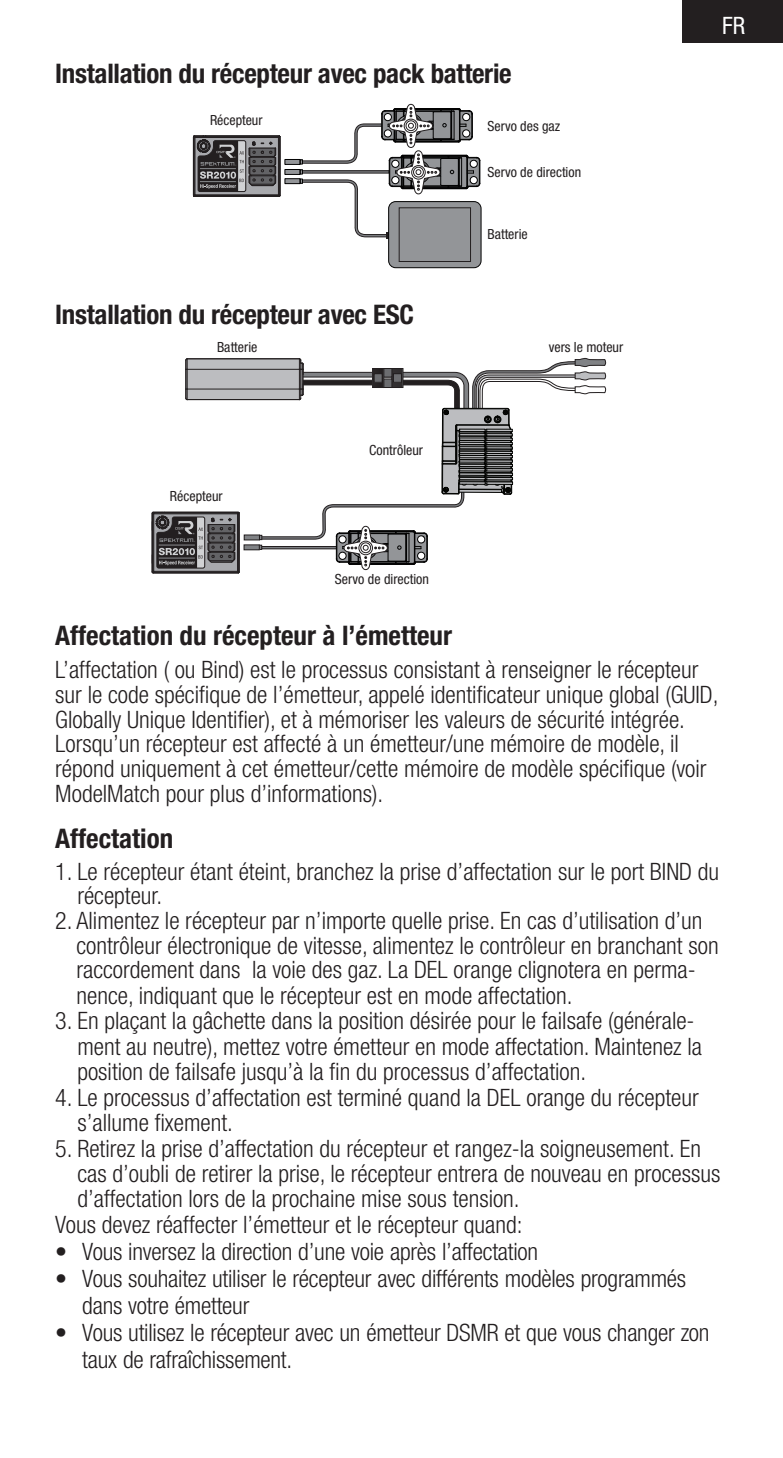
<style>
.page{position:relative;width:783px;height:1458px;background:#fff}
.page>*{position:absolute;margin:0;border:0;box-sizing:border-box;transform-origin:0 0}
.t1{font:700 condensed 27px "Helvetica Neue LT Std";letter-spacing:-.01em;color:#231f20}
.t2{font:300 condensed 24px/24.9px "Helvetica Neue LT Std";color:#231f20}
.t3{font:condensed 24px "Helvetica Neue LT Std";color:#fff}
.t4{font:condensed 14.1px "Helvetica Neue LT Std";color:#231f20}
</style>
<div class="page">
<div style="left:683px;top:0;width:100px;height:43px;background:#231f20"></div>
<svg style="left:151px;top:358px;width:455px;height:216px"></svg>
<div style="left:285px;top:169px;width:15px;height:5px;background:#939598"></div>
<div style="left:285px;top:159px;width:15px;height:5px;background:#939598"></div>
<div style="left:285px;top:179px;width:15px;height:5px;background:#939598"></div>
<div style="left:285px;top:169px;width:15px;height:6px;border:1px solid #030303"></div>
<div style="left:285px;top:159px;width:15px;height:6px;border:1px solid #030303"></div>
<div style="left:285px;top:178px;width:15px;height:6px;border:1px solid #030303"></div>
<div style="left:389px;top:202px;width:92px;height:66px;background:#939598;border-radius:7px"></div>
<div style="left:399px;top:208px;width:72px;height:54px;border:1px solid #231f20"></div>
<svg style="left:300px;top:104px;width:180px;height:135px"></svg>
<div style="left:388px;top:201px;width:93px;height:67px;border:1px solid #030303;border-radius:7px"></div>
<svg style="left:193px;top:135px;width:88px;height:62px;background:#5c5b5d"></svg>
<p class="t1" style="left:55px;top:57px;width:458px">Installation du récepteur avec pack batterie</p>
<p class="t4" style="left:210px;top:112px;width:54px">Récepteur</p>
<p class="t1" style="left:55px;top:298px;width:360px">Installation du récepteur avec ESC</p>
<p class="t4" style="left:487px;top:118px;width:74px">Servo des gaz</p>
<p class="t4" style="left:487px;top:164px;width:95px">Servo de direction</p>
<p class="t4" style="left:487px;top:225px;width:42px">Batterie</p>
<p class="t4" style="left:217px;top:338px;width:42px">Batterie</p>
<p class="t4" style="left:549px;top:338px;width:76px">vers le moteur</p>
<p class="t4" style="left:170px;top:488px;width:54px">Récepteur</p>
<p class="t4" style="left:369px;top:442px;width:55px">Contrôleur</p>
<p class="t4" style="left:335px;top:570px;width:96px">Servo de direction</p>
<p class="t3" style="left:722px;top:12px;width:25px">FR</p>
<p class="t1" style="left:55px;top:619px;width:398px">Affectation du récepteur à l’émetteur</p>
<p class="t2" style="left:55px;top:657px;width:665px">L’affectation ( ou Bind) est le processus consistant à renseigner le récepteur sur le code spécifique de l’émetteur, appelé identificateur unique global (GUID, Globally Unique Identifier), et à mémoriser les valeurs de sécurité intégrée.<br>Lorsqu’un récepteur est affecté à un émetteur/une mémoire de modèle, il répond uniquement à cet émetteur/cette mémoire de modèle spécifique (voir ModelMatch pour plus d’informations).</p>
<p class="t1" style="left:55px;top:822px;width:119px">Affectation</p>
<p class="t2" style="left:77px;top:859px;width:643px;text-indent:-22px">1. Le récepteur étant éteint, branchez la prise d’affectation sur le port BIND du récepteur.</p>
<p class="t2" style="left:77px;top:908px;width:644px;text-indent:-21px">2. Alimentez le récepteur par n’importe quelle prise. En cas d’utilisation d’un contrôleur électronique de vitesse, alimentez le contrôleur en branchant son raccordement dans la voie des gaz. La DEL orange clignotera en perma&shy;nence, indiquant que le récepteur est en mode affectation.</p>
<p class="t2" style="left:77px;top:1008px;width:626px;text-indent:-22px">3. En plaçant la gâchette dans la position désirée pour le failsafe (générale&shy;ment au neutre), mettez votre émetteur en mode affectation. Maintenez la position de failsafe jusqu’à la fin du processus d’affectation.</p>
<p class="t2" style="left:77px;top:1084px;width:623px;text-indent:-22px">4. Le processus d’affectation est terminé quand la DEL orange du récepteur s’allume fixement.</p>
<p class="t2" style="left:55px;top:1135px;width:647px">5. Retirez la prise d’affectation du récepteur et rangez-la soigneusement. En</p>
<p class="t2" style="left:77px;top:1161px;width:645px">cas d’oubli de retirer la prise, le récepteur entrera de nouveau en processus</p>
<p class="t2" style="left:77px;top:1186px;width:444px">d’affectation lors de la prochaine mise sous tension.</p>
<p class="t2" style="left:55px;top:1212px;width:469px">Vous devez réaffecter l’émetteur et le récepteur quand:</p>
<p class="t2" style="left:55px;top:1239px;width:484px">• Vous inversez la direction d’une voie après l’affectation</p>
<p class="t2" style="left:82px;top:1265px;width:605px;line-height:27px;text-indent:-27px">• Vous souhaitez utiliser le récepteur avec différents modèles programmés dans votre émetteur</p>
<p class="t2" style="left:82px;top:1319px;width:629px;line-height:27px;text-indent:-27px">• Vous utilisez le récepteur avec un émetteur DSMR et que vous changer zon taux de rafraîchissement.</p>
</div>
